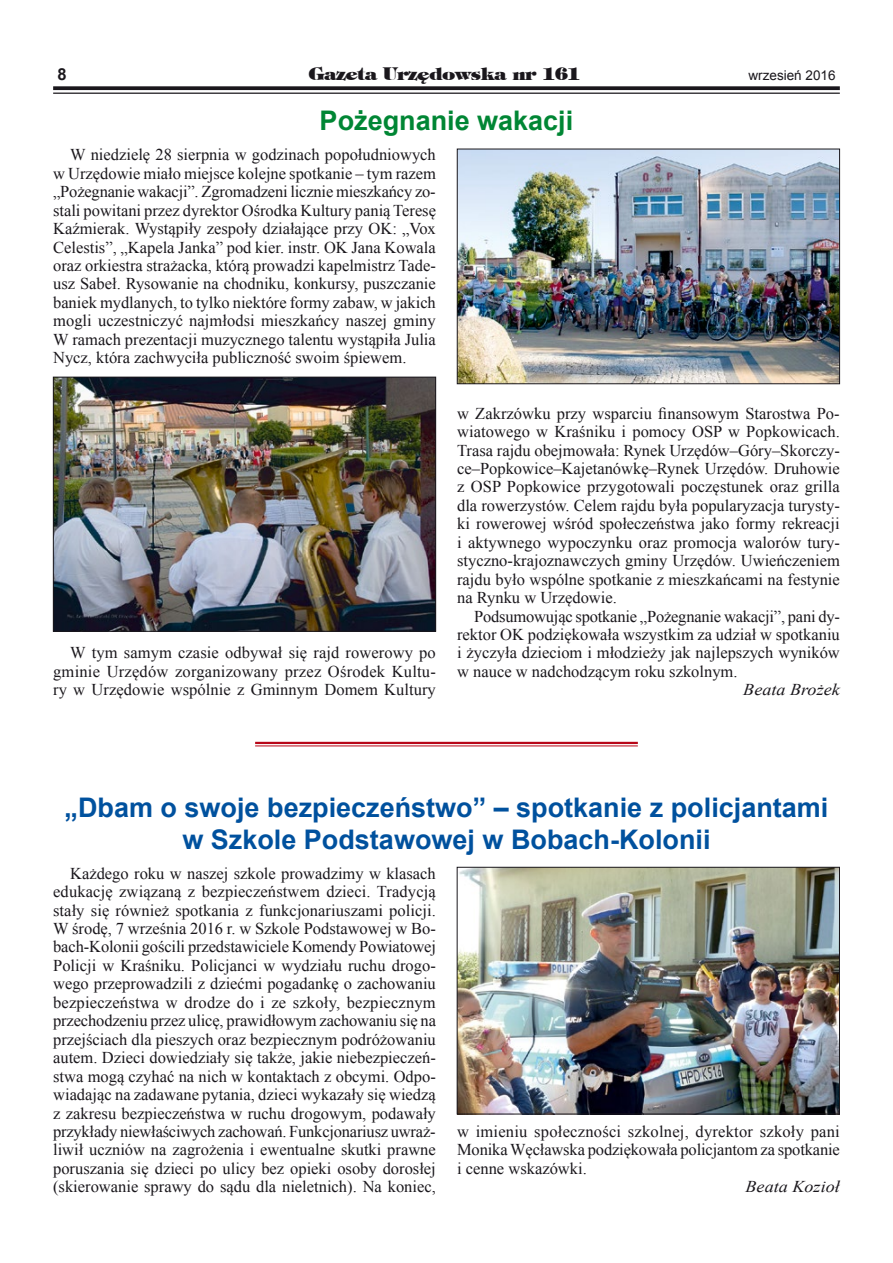
<style>
.page{position:relative;width:893px;height:1263px;background:#fff}
.page>*{position:absolute;margin:0;border:0;box-sizing:border-box;transform-origin:0 0}
.t1{font:700 27px/32.4px "Arial";color:#00519e;text-align:center}
.t2{font:700 27px "Arial";color:#008634}
.t3{font:18px "Timpani Heavypl";color:#1a171c}
.t4{font:16.5px/18.5px "Times New Roman";color:#1a171c;text-align:justify}
.t5{font:italic 16.5px "Times New Roman";color:#1a171c;scale:1.1 1}
.t6{font:700 16.5px "Arial";color:#1a171c}
.t7{font:13.5px "Arial";color:#1a171c}
</style>
<div class="page">
<svg style="left:53px;top:86px;width:787px;height:4px;background:#2c292e"></svg>
<hr style="left:53px;top:93px;width:787px;height:1px;background:#1a171c">
<hr style="left:255px;top:742px;width:383px;height:2px;background:#b80718">
<hr style="left:255px;top:745px;width:383px;height:1px;background:#b80718">
<img style="left:459px;top:869px;width:379px;height:243px">
<div style="left:457px;top:867px;width:383px;height:247px;border:1px solid #1a171c"></div>
<img style="left:459px;top:151px;width:379px;height:231px">
<div style="left:457px;top:149px;width:383px;height:235px;border:1px solid #1a171c"></div>
<img style="left:55px;top:379px;width:379px;height:250px">
<div style="left:53px;top:377px;width:383px;height:254px;border:1px solid #1a171c"></div>
<p class="t6" style="left:57px;top:63px;width:11px">8</p>
<p class="t3" style="left:308px;top:61px;width:273px">Gazeta Urzêdowska nr 161</p>
<p class="t7" style="left:748px;top:66px;width:89px">wrzesień 2016</p>
<h1 class="t2" style="left:320px;top:103px;width:255px">Pożegnanie wakacji</h1>
<p class="t4" style="left:53px;top:145px;width:384px;text-indent:17px">W niedzielę 28 sierpnia w godzinach popołudniowych w Urzędowie miało miejsce kolejne spotkanie – tym razem „Pożegnanie wakacji”. Zgromadzeni licznie mieszkańcy zo&shy;stali powitani przez dyrektor Ośrodka Kultury panią Teresę Kaźmierak. Wystąpiły zespoły działające przy OK: „Vox Celestis”, „Kapela Janka” pod kier. instr. OK Jana Kowala oraz orkiestra strażacka, którą prowadzi kapelmistrz Tade&shy;usz Sabeł. Rysowanie na chodniku, konkursy, puszczanie baniek mydlanych, to tylko niektóre formy zabaw, w jakich mogli uczestniczyć najmłodsi mieszkańcy naszej gminy W ramach prezentacji muzycznego talentu wystąpiła Julia Nycz, która zachwyciła publiczność swoim śpiewem.</p>
<p class="t4" style="left:53px;top:643px;width:384px;text-indent:17px">W tym samym czasie odbywał się rajd rowerowy po gminie Urzędów zorganizowany przez Ośrodek Kultu&shy;ry w Urzędowie wspólnie z Gminnym Domem Kultury</p>
<p class="t4" style="left:457px;top:404px;width:384px">w Zakrzówku przy wsparciu finansowym Starostwa Po&shy;wiatowego w Kraśniku i pomocy OSP w Popkowicach.<br>Trasa rajdu obejmowała: Rynek Urzędów–Góry–Skorczy&shy;ce–Popkowice–Kajetanówkę–Rynek Urzędów. Druhowie z OSP Popkowice przygotowali poczęstunek oraz grilla dla rowerzystów. Celem rajdu była popularyzacja turysty&shy;ki rowerowej wśród społeczeństwa jako formy rekreacji i aktywnego wypoczynku oraz promocja walorów tury&shy;styczno-krajoznawczych gminy Urzędów. Uwieńczeniem rajdu było wspólne spotkanie z mieszkańcami na festynie na Rynku w Urzędowie.</p>
<p class="t4" style="left:457px;top:606px;width:384px;text-indent:17px">Podsumowując spotkanie „Pożegnanie wakacji”, pani dy&shy;rektor OK podziękowała wszystkim za udział w spotkaniu i życzyła dzieciom i młodzieży jak najlepszych wyników w nauce w nadchodzącym roku szkolnym.</p>
<p class="t5" style="left:743px;top:678px;width:89px">Beata Brożek</p>
<h1 class="t1" style="left:65px;top:792px;width:765px">„Dbam o swoje bezpieczeństwo” – spotkanie z policjantami w Szkole Podstawowej w Bobach-Kolonii</h1>
<p class="t4" style="left:53px;top:864px;width:384px;text-indent:17px">Każdego roku w naszej szkole prowadzimy w klasach edukację związaną z bezpieczeństwem dzieci. Tradycją stały się również spotkania z funkcjonariuszami policji.<br>W środę, 7 września 2016 r. w Szkole Podstawowej w Bo&shy;bach-Kolonii gościli przedstawiciele Komendy Powiatowej Policji w Kraśniku. Policjanci w wydziału ruchu drogo&shy;wego przeprowadzili z dziećmi pogadankę o zachowaniu bezpieczeństwa w drodze do i ze szkoły, bezpiecznym przechodzeniu przez ulicę, prawidłowym zachowaniu się na przejściach dla pieszych oraz bezpiecznym podróżowaniu autem. Dzieci dowiedziały się także, jakie niebezpieczeń&shy;stwa mogą czyhać na nich w kontaktach z obcymi. Odpo&shy;wiadając na zadawane pytania, dzieci wykazały się wiedzą z zakresu bezpieczeństwa w ruchu drogowym, podawały przykłady niewłaściwych zachowań. Funkcjonariusz uwraż&shy;liwił uczniów na zagrożenia i ewentualne skutki prawne poruszania się dzieci po ulicy bez opieki osoby dorosłej (skierowanie sprawy do sądu dla nieletnich). Na koniec,</p>
<p class="t4" style="left:457px;top:1122px;width:384px">w imieniu społeczności szkolnej, dyrektor szkoły pani Monika Węcławska podziękowała policjantom za spotkanie i cenne wskazówki.</p>
<p class="t5" style="left:745px;top:1175px;width:87px">Beata Kozioł</p>
</div>
